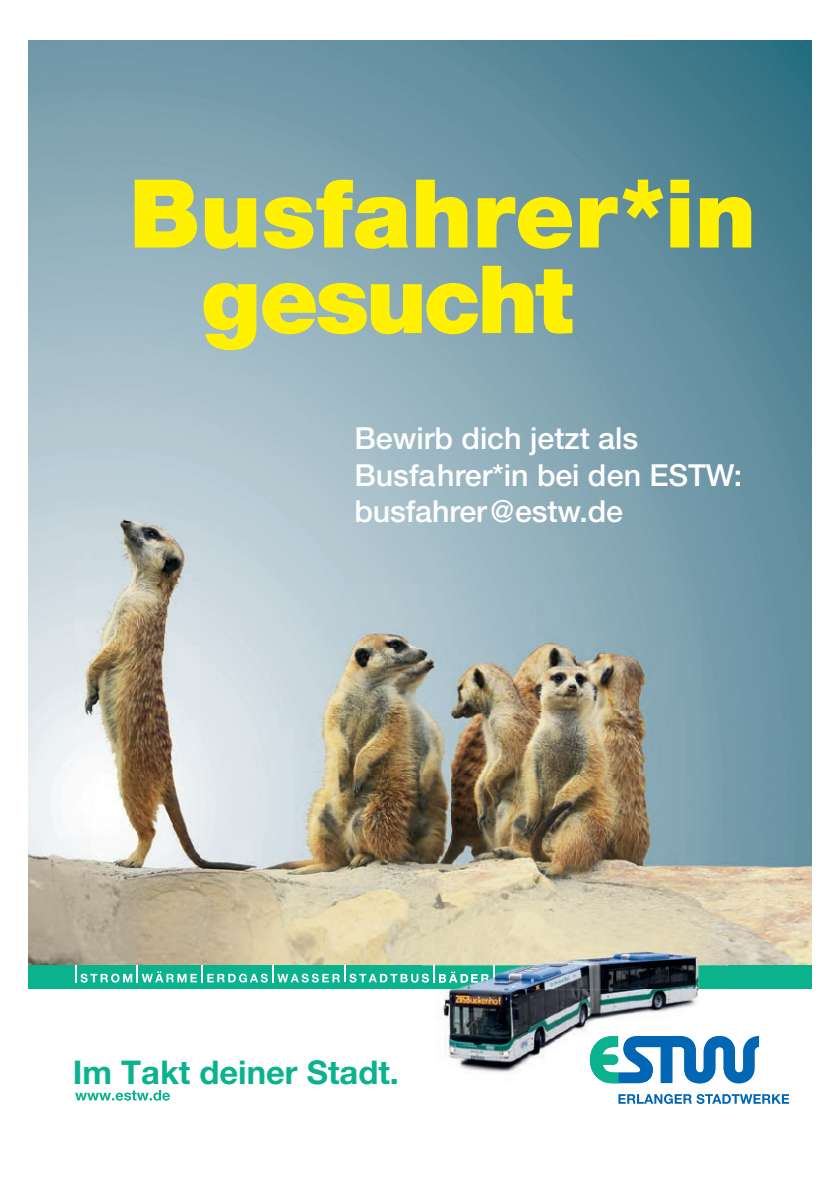
<style>
.page{position:relative;width:840px;height:1191px;background:#fff}
.page>*{position:absolute;margin:0;border:0;box-sizing:border-box;transform-origin:0 0}
.t1{font:900 95px "Helvetica Neue LT Pro";color:#fff101}
.t2{font:900 94.2px "Helvetica Neue LT Pro";letter-spacing:-.035em;color:#fff101}
.t3{font:700 32.8px "Helvetica Neue LT Pro";color:#0ab38d}
.t4{font:500 30.4px/36.4px "Helvetica Neue LT Pro";color:#fff}
</style>
<div class="page">
<img style="left:28px;top:40px;width:783px;height:862px">
<img style="left:28px;top:902px;width:423px;height:63px">
<img style="left:451px;top:902px;width:250px;height:27px">
<img style="left:701px;top:902px;width:110px;height:63px">
<svg style="left:618px;top:1094px;width:170px;height:10px"></svg>
<svg style="left:618px;top:1035px;width:140px;height:48px"></svg>
<svg style="left:602px;top:1081px;width:16px;height:2px"></svg>
<svg style="left:75px;top:1090px;width:95px;height:10px"></svg>
<div style="left:28px;top:965px;width:783px;height:24px;background:#0ab38d"></div>
<img style="left:422px;top:929px;width:304px;height:145px">
<img style="left:618px;top:1036px;width:108px;height:45px">
<img style="left:589px;top:1036px;width:29px;height:45px">
<svg style="left:75px;top:965px;width:419px;height:17px"></svg>
<h1 class="t1" style="left:129px;top:157px;width:628px">Busfahrer*in</h1>
<h2 class="t2" style="left:201px;top:243px;width:373px">gesucht</h2>
<p class="t4" style="left:354px;top:420px;width:389px">Bewirb dich jetzt als<br>Busfahrer*in bei den ESTW: busfahrer @estw.de</p>
<p class="t3" style="left:73px;top:1051px;width:327px">Im Takt deiner Stadt.</p>
</div>
